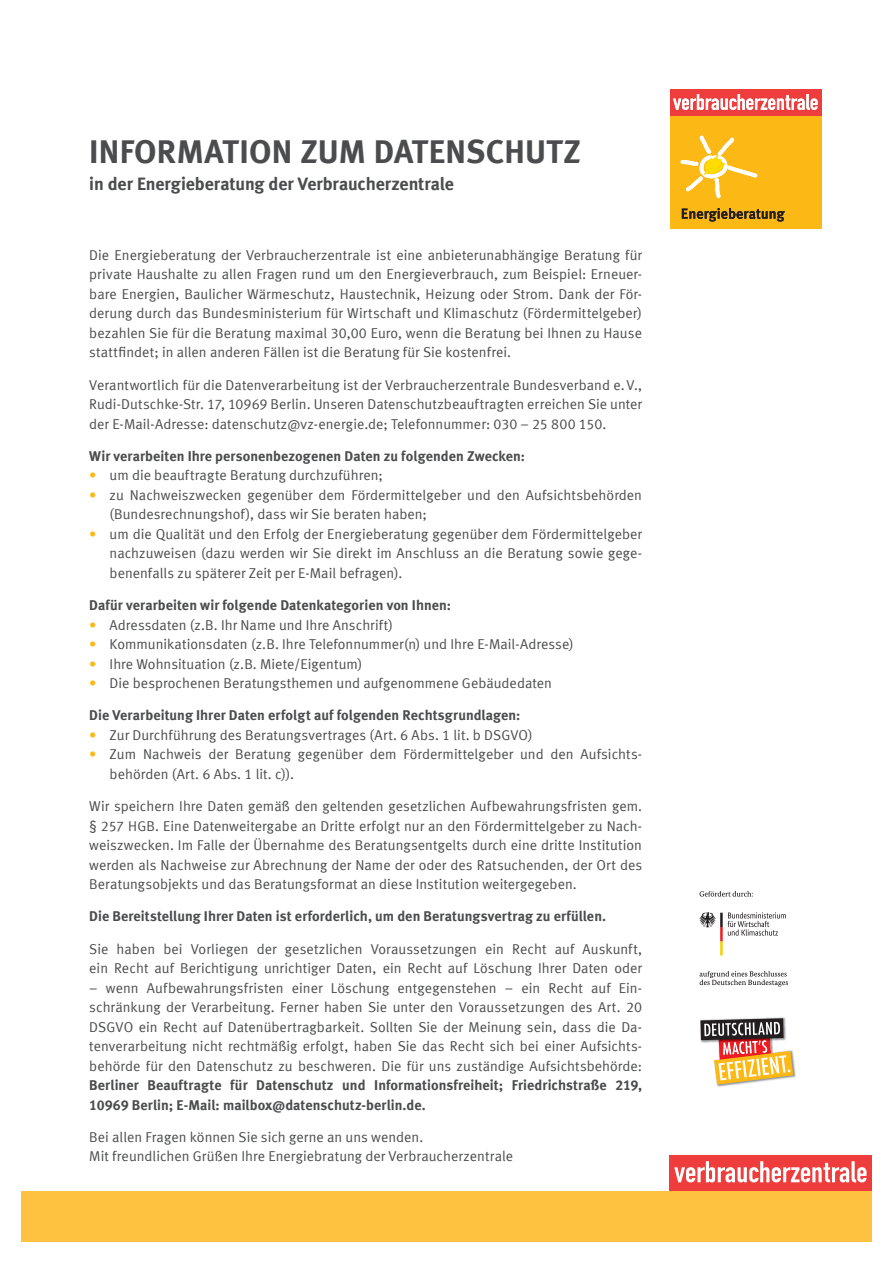
<style>
.page{position:relative;width:893px;height:1263px;background:#fff}
.page>*{position:absolute;margin:0;border:0;box-sizing:border-box;transform-origin:0 0}
.t1{font:700 33px "VZ Meta LF";letter-spacing:.005em;color:#4b4c4d}
.t2{font:700 18px "VZ Meta LF";letter-spacing:-.005em;color:#4b4c4d}
.t3{font:14.25px/19.5px "VZ Meta LF";letter-spacing:.005em;color:#4b4c4d;text-align:justify}
.t4{font:700 14.25px/19.5px "VZ Meta LF";letter-spacing:.005em;color:#4b4c4d}
.s1{color:#fcb814}
</style>
<div class="page">
<div style="left:21px;top:1191px;width:851px;height:51px;background:#fec240"></div>
<div style="left:670px;top:1155px;width:202px;height:36px;background:#ee3d3c"></div>
<svg style="left:674px;top:1161px;width:192px;height:21px"></svg>
<svg style="left:700px;top:891px;width:53px;height:6px"></svg>
<svg style="left:700px;top:971px;width:88px;height:15px"></svg>
<svg style="left:699px;top:912px;width:87px;height:43px"></svg>
<img style="left:716px;top:1053px;width:80px;height:34px">
<img style="left:766px;top:1017px;width:19px;height:1px">
<svg style="left:700px;top:1018px;width:93px;height:66px"></svg>
<div style="left:670px;top:116px;width:151px;height:113px;background:#fcb814"></div>
<div style="left:670px;top:89px;width:151px;height:27px;background:#ee3d3c"></div>
<svg style="left:673px;top:94px;width:145px;height:16px"></svg>
<svg style="left:680px;top:135px;width:77px;height:63px"></svg>
<svg style="left:682px;top:208px;width:103px;height:14px"></svg>
<h1 class="t1" style="left:89px;top:132px;width:493px">INFORMATION ZUM DATENSCHUTZ</h1>
<p class="t2" style="left:89px;top:173px;width:366px">in der Energieberatung der Verbraucherzentrale</p>
<p class="t3" style="left:89px;top:245px;width:554px">Die Energieberatung der Verbraucherzentrale ist eine anbieterunabhängige Beratung für private Haushalte zu allen Fragen rund um den Energieverbrauch, zum Beispiel: Erneuer&shy;bare Energien, Baulicher Wärmeschutz, Haustechnik, Heizung oder Strom. Dank der För&shy;derung durch das Bundesministerium für Wirtschaft und Klimaschutz (Fördermittelgeber) bezahlen Sie für die Beratung maximal 30,00 Euro, wenn die Beratung bei Ihnen zu Hause stattfindet; in allen anderen Fällen ist die Beratung für Sie kostenfrei.</p>
<p class="t3" style="left:89px;top:375px;width:554px">Verantwortlich für die Datenverarbeitung ist der Verbraucherzentrale Bundesverband e.V., Rudi-Dutschke-Str. 17, 10969 Berlin. Unseren Datenschutzbeauftragten erreichen Sie unter der E-Mail-Adresse: datenschutz@vz-energie.de; Telefonnummer: 030 – 25 800 150.</p>
<p class="t4" style="left:89px;top:446px;width:437px">Wir verarbeiten Ihre personenbezogenen Daten zu folgenden Zwecken:</p>
<p class="t3" style="left:89px;top:466px;width:295px"><span class="s1">•</span> um die beauftragte Beratung durchzuführen;</p>
<p class="t3" style="left:110px;top:485px;width:534px;text-indent:-20px"><span class="s1">•</span> zu Nachweiszwecken gegenüber dem Fördermittelgeber und den Aufsichtsbehörden (Bundesrechnungshof), dass wir Sie beraten haben;</p>
<p class="t3" style="left:110px;top:524px;width:534px;text-indent:-20px"><span class="s1">•</span> um die Qualität und den Erfolg der Energieberatung gegenüber dem Fördermittelgeber nachzuweisen (dazu werden wir Sie direkt im Anschluss an die Beratung sowie gege&shy;benenfalls zu späterer Zeit per E-Mail befragen).</p>
<p class="t4" style="left:89px;top:595px;width:363px">Dafür verarbeiten wir folgende Datenkategorien von Ihnen:</p>
<p class="t3" style="left:89px;top:615px;width:305px"><span class="s1">•</span> Adressdaten (z.B. Ihr Name und Ihre Anschrift)</p>
<p class="t3" style="left:89px;top:634px;width:486px"><span class="s1">•</span> Kommunikationsdaten (z.B. Ihre Telefonnummer(n) und Ihre E-Mail-Adresse)</p>
<p class="t3" style="left:89px;top:654px;width:274px"><span class="s1">•</span> Ihre Wohnsituation (z.B. Miete/Eigentum)</p>
<p class="t3" style="left:89px;top:673px;width:464px"><span class="s1">•</span> Die besprochenen Beratungsthemen und aufgenommene Gebäudedaten</p>
<p class="t4" style="left:89px;top:705px;width:433px">Die Verarbeitung Ihrer Daten erfolgt auf folgenden Rechtsgrundlagen:</p>
<p class="t3" style="left:89px;top:725px;width:445px"><span class="s1">•</span> Zur Durchführung des Beratungsvertrages (Art. 6 Abs. 1 lit. b DSGVO)</p>
<p class="t3" style="left:110px;top:744px;width:533px;text-indent:-20px"><span class="s1">•</span> Zum Nachweis der Beratung gegenüber dem Fördermittelgeber und den Aufsichts&shy;behörden (Art. 6 Abs. 1 lit. c)).</p>
<p class="t3" style="left:89px;top:796px;width:554px">Wir speichern Ihre Daten gemäß den geltenden gesetzlichen Aufbewahrungsfristen gem. § 257 HGB. Eine Datenweitergabe an Dritte erfolgt nur an den Fördermittelgeber zu Nach&shy;weiszwecken. Im Falle der Übernahme des Beratungsentgelts durch eine dritte Institution werden als Nachweise zur Abrechnung der Name der oder des Ratsuchenden, der Ort des Beratungsobjekts und das Beratungsformat an diese Institution weitergegeben.</p>
<p class="t4" style="left:89px;top:906px;width:518px">Die Bereitstellung Ihrer Daten ist erforderlich, um den Beratungsvertrag zu erfüllen.</p>
<p class="t3" style="left:89px;top:939px;width:554px">Sie haben bei Vorliegen der gesetzlichen Voraussetzungen ein Recht auf Auskunft, ein Recht auf Berichtigung unrichtiger Daten, ein Recht auf Löschung Ihrer Daten oder</p>
<p class="t3" style="left:89px;top:978px;width:554px">– wenn Aufbewahrungsfristen einer Löschung entgegenstehen – ein Recht auf Ein&shy;schränkung der Verarbeitung. Ferner haben Sie unter den Voraussetzungen des Art. 20<br>DSGVO ein Recht auf Datenübertragbarkeit. Sollten Sie der Meinung sein, dass die Da&shy;tenverarbeitung nicht rechtmäßig erfolgt, haben Sie das Recht sich bei einer Aufsichts&shy;behörde für den Datenschutz zu beschweren. Die für uns zuständige Aufsichtsbehörde:</p>
<p class="t4" style="left:89px;top:1075px;width:554px">Berliner Beauftragte für Datenschutz und Informationsfreiheit; Friedrichstraße 219,<br>10969 Berlin; E-Mail: mailbox@datenschutz-berlin.de.</p>
<p class="t3" style="left:89px;top:1127px;width:425px">Bei allen Fragen können Sie sich gerne an uns wenden.<br>Mit freundlichen Grüßen Ihre Energiebratung der Verbraucherzentrale</p>
</div>
